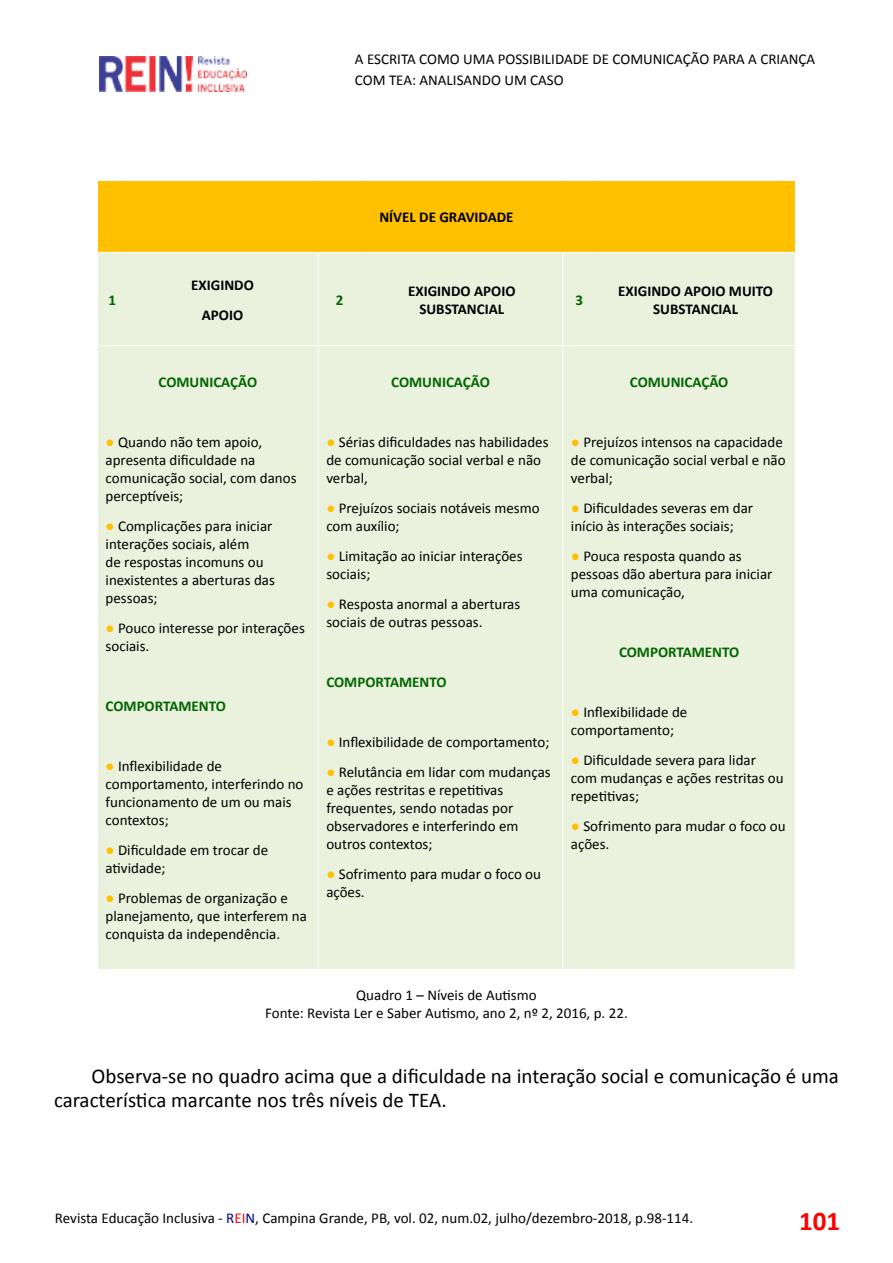
<style>
.page{position:relative;width:893px;height:1263px;background:#fff}
.page>*{position:absolute;margin:0;border:0;box-sizing:border-box;transform-origin:0 0}
.t1{font:700 27px "Calibri";color:#f00}
.PARÁGRAFO_REIN{font:21px/24px "Calibri";color:#000}
.FIGURA__QUADRO__TABE{font:15px/18px "Calibri";color:#000}
.t2{font:700 15px/18px "Calibri";color:#000;text-align:center}
.t3{font:700 15px "Calibri";color:#060}
.s1{color:#ffc000}
.s2{color:#00008f}
.s3{color:#f00}
</style>
<div class="page">
<img style="left:99px;top:57px;width:148px;height:35px">
<div style="left:97px;top:180px;width:698px;height:72px;background:#ffc000"></div>
<div style="left:98px;top:253px;width:697px;height:716px;background:#eaf1dd"></div>
<hr style="left:97px;top:180px;width:30px;height:1px;background:#fff">
<hr style="left:97px;top:181px;width:1px;height:71px;background:#fff">
<hr style="left:127px;top:180px;width:191px;height:1px;background:#fff">
<hr style="left:318px;top:180px;width:43px;height:1px;background:#fff">
<hr style="left:361px;top:180px;width:202px;height:1px;background:#fff">
<hr style="left:563px;top:180px;width:33px;height:1px;background:#fff">
<hr style="left:596px;top:180px;width:200px;height:1px;background:#fff">
<hr style="left:318px;top:253px;width:1px;height:92px;background:#fff">
<hr style="left:562px;top:253px;width:1px;height:92px;background:#fff">
<hr style="left:97px;top:345px;width:30px;height:1px;background:#fff">
<hr style="left:127px;top:345px;width:191px;height:1px;background:#fff">
<hr style="left:318px;top:345px;width:43px;height:1px;background:#fff">
<hr style="left:318px;top:346px;width:1px;height:623px;background:#fff">
<hr style="left:361px;top:345px;width:202px;height:1px;background:#fff">
<hr style="left:563px;top:345px;width:33px;height:1px;background:#fff">
<hr style="left:562px;top:346px;width:1px;height:623px;background:#fff">
<hr style="left:596px;top:345px;width:200px;height:1px;background:#fff">
<p class="FIGURA__QUADRO__TABE" style="left:355px;top:49px;width:462px;line-height:21px">A ESCRITA COMO UMA POSSIBILIDADE DE COMUNICAÇÃO PARA A CRIANÇA<br>COM TEA: ANALISANDO UM CASO</p>
<p class="t2" style="left:379px;top:208px;width:136px">NÍVEL DE GRAVIDADE</p>
<p class="t3" style="left:108px;top:290px;width:9px">1</p>
<p class="t2" style="left:191px;top:276px;width:64px">EXIGINDO</p>
<p class="t2" style="left:202px;top:306px;width:43px">APOIO</p>
<p class="t3" style="left:336px;top:290px;width:9px">2</p>
<p class="t2" style="left:408px;top:282px;width:109px">EXIGINDO APOIO<br>SUBSTANCIAL</p>
<p class="t3" style="left:575px;top:290px;width:9px">3</p>
<p class="t2" style="left:618px;top:282px;width:156px">EXIGINDO APOIO MUITO<br>SUBSTANCIAL</p>
<p class="t3" style="left:159px;top:372px;width:100px">COMUNICAÇÃO</p>
<p class="FIGURA__QUADRO__TABE" style="left:106px;top:433px;width:192px"><span class="s1">●</span> Quando não tem apoio, apresenta dificuldade na comunicação social, com danos perceptíveis;</p>
<p class="FIGURA__QUADRO__TABE" style="left:106px;top:517px;width:171px"><span class="s1">●</span> Complicações para iniciar interações sociais, além<br>de respostas incomuns ou inexistentes a aberturas das pessoas;</p>
<p class="FIGURA__QUADRO__TABE" style="left:106px;top:619px;width:201px"><span class="s1">●</span> Pouco interesse por interações sociais.</p>
<p class="t3" style="left:106px;top:696px;width:122px">COMPORTAMENTO</p>
<p class="FIGURA__QUADRO__TABE" style="left:106px;top:757px;width:199px"><span class="s1">●</span> Inflexibilidade de comportamento, interferindo no funcionamento de um ou mais contextos;</p>
<p class="FIGURA__QUADRO__TABE" style="left:106px;top:841px;width:164px"><span class="s1">●</span> Dificuldade em trocar de atividade;</p>
<p class="FIGURA__QUADRO__TABE" style="left:106px;top:889px;width:203px"><span class="s1">●</span> Problemas de organização e planejamento, que interferem na conquista da independência.</p>
<p class="t3" style="left:391px;top:372px;width:100px">COMUNICAÇÃO</p>
<p class="FIGURA__QUADRO__TABE" style="left:326px;top:433px;width:224px"><span class="s1">●</span> Sérias dificuldades nas habilidades de comunicação social verbal e não verbal,</p>
<p class="FIGURA__QUADRO__TABE" style="left:326px;top:499px;width:215px"><span class="s1">●</span> Prejuízos sociais notáveis mesmo com auxílio;</p>
<p class="FIGURA__QUADRO__TABE" style="left:326px;top:547px;width:198px"><span class="s1">●</span> Limitação ao iniciar interações sociais;</p>
<p class="FIGURA__QUADRO__TABE" style="left:326px;top:595px;width:195px"><span class="s1">●</span> Resposta anormal a aberturas sociais de outras pessoas.</p>
<p class="t3" style="left:326px;top:672px;width:122px">COMPORTAMENTO</p>
<p class="FIGURA__QUADRO__TABE" style="left:326px;top:733px;width:225px"><span class="s1">●</span> Inflexibilidade de comportamento;</p>
<p class="FIGURA__QUADRO__TABE" style="left:326px;top:763px;width:226px"><span class="s1">●</span> Relutância em lidar com mudanças e ações restritas e repetitivas frequentes, sendo notadas por observadores e interferindo em outros contextos;</p>
<p class="FIGURA__QUADRO__TABE" style="left:326px;top:865px;width:216px"><span class="s1">●</span> Sofrimento para mudar o foco ou ações.</p>
<p class="t3" style="left:630px;top:372px;width:100px">COMUNICAÇÃO</p>
<p class="FIGURA__QUADRO__TABE" style="left:571px;top:433px;width:216px"><span class="s1">●</span> Prejuízos intensos na capacidade de comunicação social verbal e não verbal;</p>
<p class="FIGURA__QUADRO__TABE" style="left:571px;top:499px;width:184px"><span class="s1">●</span> Dificuldades severas em dar início às interações sociais;</p>
<p class="FIGURA__QUADRO__TABE" style="left:571px;top:547px;width:203px"><span class="s1">●</span> Pouca resposta quando as pessoas dão abertura para iniciar uma comunicação,</p>
<p class="t3" style="left:619px;top:642px;width:122px">COMPORTAMENTO</p>
<p class="FIGURA__QUADRO__TABE" style="left:571px;top:703px;width:118px"><span class="s1">●</span> Inflexibilidade de comportamento;</p>
<p class="FIGURA__QUADRO__TABE" style="left:571px;top:751px;width:214px"><span class="s1">●</span> Dificuldade severa para lidar com mudanças e ações restritas ou repetitivas;</p>
<p class="FIGURA__QUADRO__TABE" style="left:571px;top:817px;width:216px"><span class="s1">●</span> Sofrimento para mudar o foco ou ações.</p>
<p class="FIGURA__QUADRO__TABE" style="left:356px;top:986px;width:182px">Quadro 1 – Níveis de Autismo</p>
<p class="FIGURA__QUADRO__TABE" style="left:265px;top:1004px;width:364px">Fonte: Revista Ler e Saber Autismo, ano 2, nº 2, 2016, p. 22.</p>
<p class="PARÁGRAFO_REIN" style="left:54px;top:1064px;width:786px;text-indent:38px">Observa-se no quadro acima que a dificuldade na interação social e comunicação é uma característica marcante nos três níveis de TEA.</p>
<p class="FIGURA__QUADRO__TABE" style="left:55px;top:1209px;width:640px">Revista Educação Inclusiva - <span class="s2">R</span><span class="s3">EI</span><span class="s2">N</span>, Campina Grande, PB, vol. 02, num.02, julho/dezembro-2018, p.98-114.</p>
<h1 class="t1" style="left:799px;top:1203px;width:43px">101</h1>
</div>
